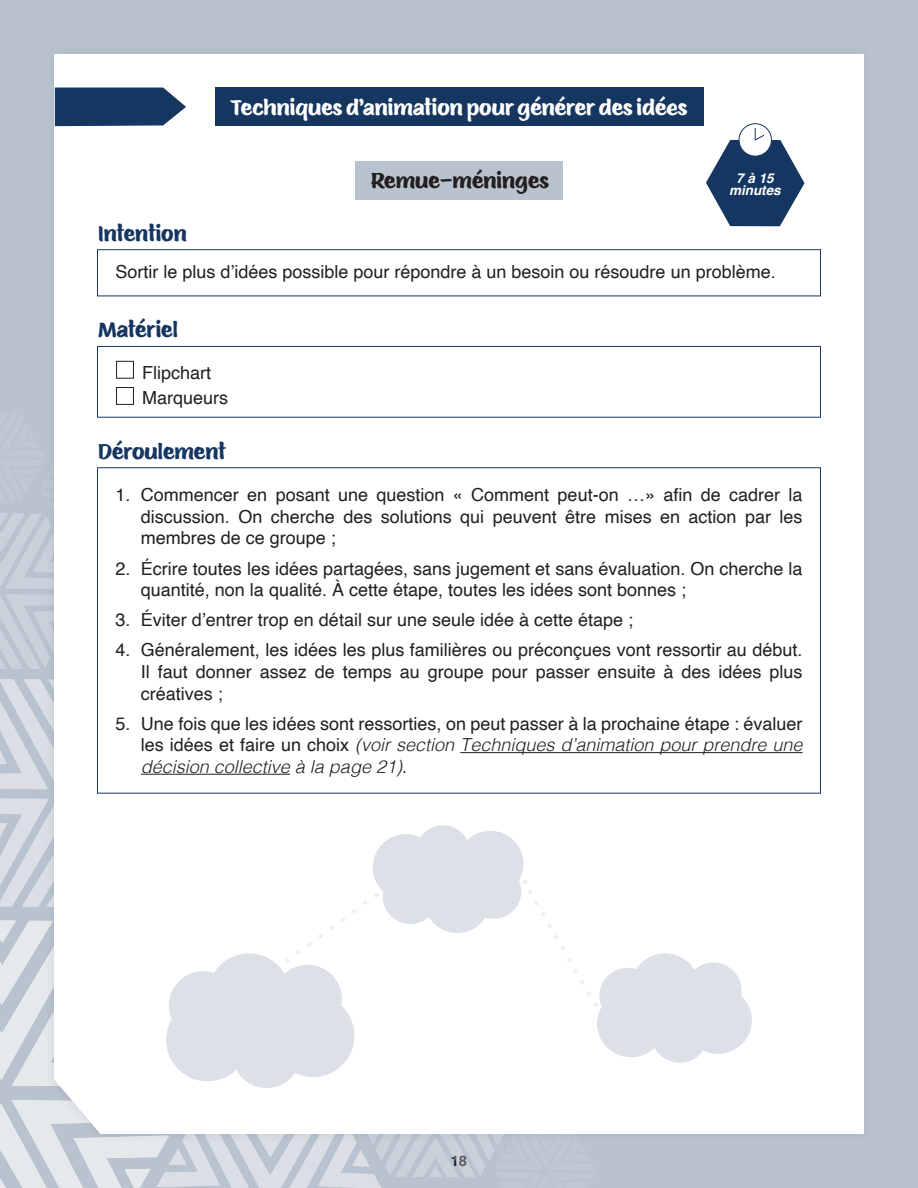
<style>
.page{position:relative;width:918px;height:1188px;background:#fff}
.page>*{position:absolute;margin:0;border:0;box-sizing:border-box;transform-origin:0 0}
.t1{font:21px "Eds Market";color:#fff}
.t2{font:21px "Eds Market";color:#153661}
.t3{font:21px "Eds Market";color:#231f20}
.P4{font:18px/21.6px "Helvetica";color:#231f20;text-align:justify}
.t4{font:700 14.7px "Helvetica";color:#231f20}
.P4-2{font:italic 700 13.5px/12px "Helvetica";color:#fff;text-align:center}
.s1{font-weight:300;font-style:italic}
</style>
<div class="page">
<div style="left:0;top:0;width:918px;height:1187px;background:#b9c3cf"></div>
<svg style="left:0;top:679px;width:43px;height:110px"></svg>
<svg style="left:0;top:595px;width:43px;height:74px"></svg>
<svg style="left:0;top:513px;width:43px;height:76px"></svg>
<div style="left:54px;top:54px;width:810px;height:1080px;background:#fff"></div>
<div style="left:355px;top:161px;width:208px;height:38px;background:#b9c3cf"></div>
<svg style="left:54px;top:87px;width:133px;height:40px;background:#355176"></svg>
<div style="left:215px;top:88px;width:488px;height:38px;background:#153661"></div>
<div style="left:97px;top:249px;width:724px;height:47px;border:1px solid #153661"></div>
<svg style="left:739px;top:124px;width:32px;height:32px"></svg>
<div style="left:739px;top:123px;width:33px;height:34px;border:1px solid #153661;border-radius:50%"></div>
<svg style="left:706px;top:127px;width:99px;height:99px;background:#6e829d"></svg>
<hr style="left:460px;top:752px;width:343px;height:1px;background:#231f20">
<hr style="left:141px;top:774px;width:149px;height:1px;background:#231f20">
<div style="left:97px;top:346px;width:724px;height:72px;border:1px solid #153661"></div>
<div style="left:116px;top:361px;width:18px;height:18px;border:1px solid #231f20"></div>
<div style="left:116px;top:387px;width:18px;height:18px;border:1px solid #231f20"></div>
<svg style="left:0;top:798px;width:752px;height:390px;background:#eef0f3"></svg>
<h1 class="t2" style="left:98px;top:218px;width:90px">Intention</h1>
<h1 class="t1" style="left:231px;top:92px;width:458px">Techniques d’animation pour générer des idées</h1>
<h1 class="t3" style="left:371px;top:165px;width:180px">Remue-méninges</h1>
<p class="P4-2" style="left:729px;top:174px;width:53px">7 à 15 minutes</p>
<p class="P4" style="left:115px;top:261px;width:662px">Sortir le plus d’idées possible pour répondre à un besoin ou résoudre un problème.</p>
<h1 class="t2" style="left:98px;top:314px;width:81px">Matériel</h1>
<p class="P4" style="left:142px;top:362px;width:71px">Flipchart</p>
<p class="P4" style="left:142px;top:387px;width:88px">Marqueurs</p>
<h1 class="t2" style="left:98px;top:436px;width:129px">Déroulement</h1>
<p class="P4" style="left:141px;top:485px;width:663px;text-indent:-26px">1. Commencer en posant une question « Comment peut-on …» afin de cadrer la discussion. On cherche des solutions qui peuvent être mises en action par les membres de ce groupe ;</p>
<p class="P4" style="left:141px;top:558px;width:663px;text-indent:-26px">2. Écrire toutes les idées partagées, sans jugement et sans évaluation. On cherche la quantité, non la qualité. À cette étape, toutes les idées sont bonnes ;</p>
<p class="P4" style="left:115px;top:610px;width:519px">3. Éviter d’entrer trop en détail sur une seule idée à cette étape ;</p>
<p class="P4" style="left:141px;top:640px;width:663px;text-indent:-26px">4. Généralement, les idées les plus familières ou préconçues vont ressortir au début.<br>Il faut donner assez de temps au groupe pour passer ensuite à des idées plus créatives ;</p>
<p class="P4" style="left:141px;top:713px;width:663px;text-indent:-26px">5. Une fois que les idées sont ressorties, on peut passer à la prochaine étape : évaluer les idées et faire un choix <span class="s1">(voir section Techniques d’animation pour prendre une décision collective à la page 21)</span>.</p>
<p class="t4" style="left:451px;top:1152px;width:18px">18</p>
</div>
